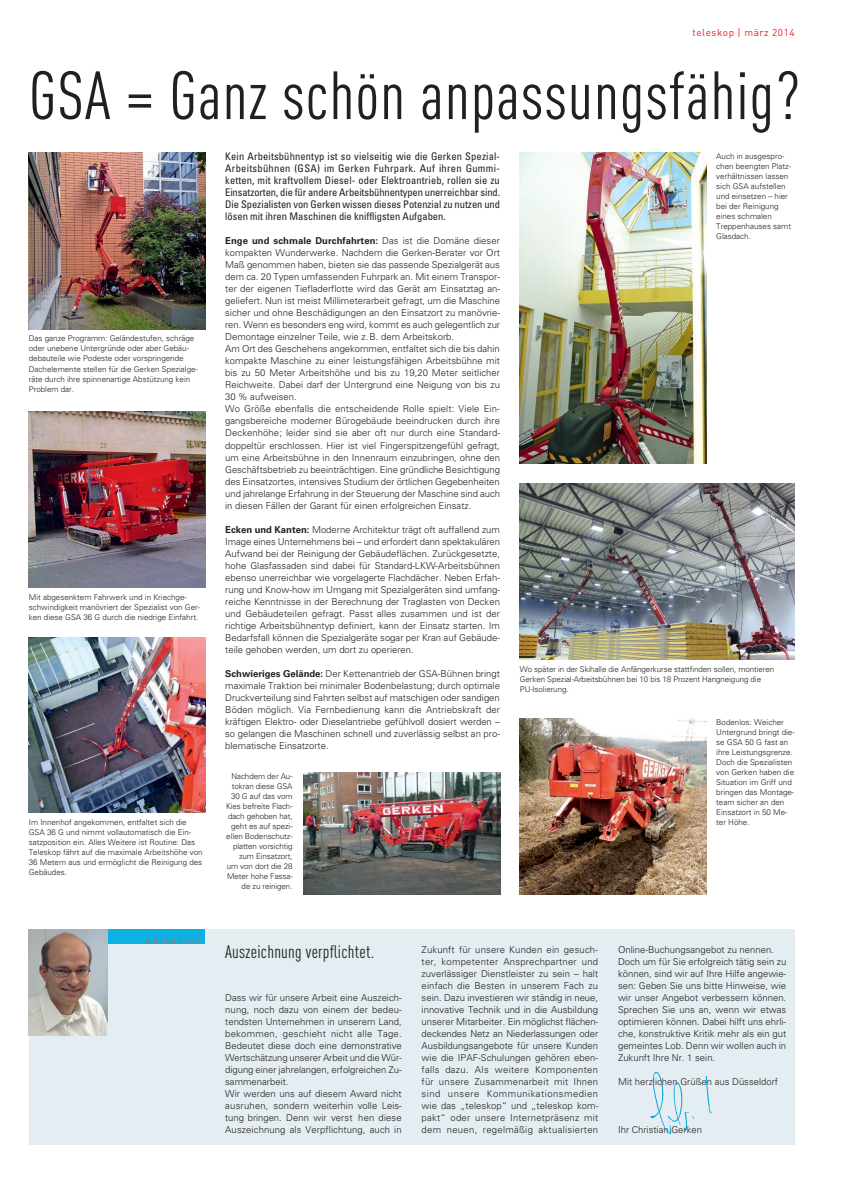
<style>
.page{position:relative;width:843px;height:1191px;background:#fff}
.page>*{position:absolute;margin:0;border:0;box-sizing:border-box;transform-origin:0 0}
.t1{font:67px "DIN Cond";letter-spacing:.015em;color:#231f20}
.t2{font:18px "DIN Cond";letter-spacing:.015em;color:#231f20}
.t3{font:condensed 10.5px/12px "Univers";color:#231f20}
.t4{font:10px "DIN";letter-spacing:.05em;color:#ee1d23}
.t5{font:700 10px "DIN";letter-spacing:.2em;color:#808285}
.t6{font:300 9.5px/12px "Univers";color:#231f20}
.t7{font:300 8px/10px "Univers";color:#231f20}
.s1{font-weight:700}
</style>
<div class="page">
<div style="left:29px;top:929px;width:765px;height:215px;background:#e4edf2"></div>
<div style="left:32px;top:929px;width:173px;height:14px;background:#0cb2e2"></div>
<img style="left:29px;top:929px;width:78px;height:106px">
<img style="left:630px;top:1072px;width:99px;height:73px">
<img style="left:29px;top:637px;width:176px;height:175px">
<img style="left:29px;top:411px;width:176px;height:176px">
<img style="left:29px;top:153px;width:176px;height:176px">
<img style="left:303px;top:772px;width:197px;height:122px">
<img style="left:520px;top:153px;width:186px;height:310px">
<img style="left:520px;top:483px;width:274px;height:176px">
<img style="left:520px;top:718px;width:186px;height:176px">
<p class="t4" style="left:692px;top:26px;width:103px">teleskop | märz 2014</p>
<h1 class="t1" style="left:29px;top:56px;width:772px">GSA = Ganz schön anpassungsfähig?</h1>
<p class="t3" style="left:225px;top:150px;width:276px">Kein Arbeitsbühnentyp ist so vielseitig wie die Gerken Spezial-Arbeitsbühnen (GSA) im Gerken Fuhrpark. Auf ihren Gummi&shy;ketten, mit kraftvollem Diesel- oder Elektroantrieb, rollen sie zu Einsatzorten, die für andere Arbeitsbühnentypen unerreichbar sind.<br>Die Spezialisten von Gerken wissen dieses Potenzial zu nutzen und lösen mit ihren Maschinen die kniffligsten Aufgaben.</p>
<p class="t6" style="left:225px;top:235px;width:276px"><span class="s1">Enge und schmale Durchfahrten:</span> Das ist die Domäne dieser kompakten Wunderwerke. Nachdem die Gerken-Berater vor Ort Maß genommen haben, bieten sie das passende Spezialgerät aus dem ca. 20 Typen umfassenden Fuhrpark an. Mit einem Transpor&shy;ter der eigenen Tiefladerflotte wird das Gerät am Einsatztag an&shy;geliefert. Nun ist meist Millimeterarbeit gefragt, um die Maschine sicher und ohne Beschädigungen an den Einsatzort zu manövrie&shy;ren. Wenn es besonders eng wird, kommt es auch gelegentlich zur Demontage einzelner Teile, wie z.B. dem Arbeitskorb.<br>Am Ort des Geschehens angekommen, entfaltet sich die bis dahin kompakte Maschine zu einer leistungsfähigen Arbeitsbühne mit bis zu 50 Meter Arbeitshöhe und bis zu 19,20 Meter seitlicher Reichweite. Dabei darf der Untergrund eine Neigung von bis zu 30 % aufweisen.<br>Wo Größe ebenfalls die entscheidende Rolle spielt: Viele Ein&shy;gangsbereiche moderner Bürogebäude beeindrucken durch ihre Deckenhöhe; leider sind sie aber oft nur durch eine Standard&shy;doppeltür erschlossen. Hier ist viel Fingerspitzengefühl gefragt, um eine Arbeitsbühne in den Innenraum einzubringen, ohne den Geschäftsbetrieb zu beeinträchtigen. Eine gründliche Besichtigung des Einsatzortes, intensives Studium der örtlichen Gegebenheiten und jahrelange Erfahrung in der Steuerung der Maschine sind auch in diesen Fällen der Garant für einen erfolgreichen Einsatz.</p>
<p class="t6" style="left:225px;top:523px;width:276px;text-align:justify"><span class="s1">Ecken und Kanten:</span> Moderne Architektur trägt oft auffallend zum Image eines Unternehmens bei – und erfordert dann spektakulären Aufwand bei der Reinigung der Gebäudeflächen. Zurückgesetzte, hohe Glasfassaden sind dabei für Standard-LKW-Arbeitsbühnen ebenso unerreichbar wie vorgelagerte Flachdächer. Neben Erfah&shy;rung und Know-how im Umgang mit Spezialgeräten sind umfang&shy;reiche Kenntnisse in der Berechnung der Traglasten von Decken und Gebäudeteilen gefragt. Passt alles zusammen und ist der richtige Arbeitsbühnentyp definiert, kann der Einsatz starten. Im Bedarfsfall können die Spezialgeräte sogar per Kran auf Gebäude&shy;teile gehoben werden, um dort zu operieren.</p>
<p class="t6" style="left:225px;top:667px;width:276px;text-align:justify"><span class="s1">Schwieriges Gelände:</span> Der Kettenantrieb der GSA-Bühnen bringt maximale Traktion bei minimaler Bodenbelastung; durch optimale Druckverteilung sind Fahrten selbst auf matschigen oder sandigen Böden möglich. Via Fernbedienung kann die Antriebskraft der kräftigen Elektro- oder Dieselantriebe gefühlvoll dosiert werden – so gelangen die Maschinen schnell und zuverlässig selbst an pro&shy;blematische Einsatzorte.</p>
<p class="t7" style="left:716px;top:151px;width:76px">Auch in ausgespro&shy;chen beengten Platz&shy;verhältnissen lassen sich GSA aufstellen und einsetzen – hier bei der Reinigung eines schmalen<br>Treppenhauses samt<br>Glasdach.</p>
<p class="t7" style="left:29px;top:333px;width:170px">Das ganze Programm: Geländestufen, schräge oder unebene Untergründe oder aber Gebäu&shy;debauteile wie Podeste oder vorspringende Dachelemente stellen für die Gerken Spezialge&shy;räte durch ihre spinnenartige Abstützung kein Problem dar.</p>
<p class="t7" style="left:29px;top:591px;width:173px">Mit abgesenktem Fahrwerk und in Kriechge&shy;schwindigkeit manövriert der Spezialist von Ger&shy;ken diese GSA 36 G durch die niedrige Einfahrt.</p>
<p class="t7" style="left:520px;top:663px;width:256px">Wo später in der Skihalle die Anfängerkurse stattfinden sollen, montieren<br>Gerken Spezial-Arbeitsbühnen bei 10 bis 18 Prozent Hangneigung die<br>PU-Isolierung.</p>
<p class="t7" style="left:716px;top:716px;width:80px">Bodenlos: Weicher<br>Untergrund bringt die&shy;se GSA 50 G fast an ihre Leistungsgrenze.<br>Doch die Spezialisten von Gerken haben die<br>Situation im Griff und bringen das Montage&shy;team sicher an den<br>Einsatzort in 50 Me&shy;ter Höhe.</p>
<p class="t7" style="left:226px;top:771px;width:68px;text-align:right">Nachdem der Au&shy;tokran diese GSA<br>30 G auf das vom<br>Kies befreite Flach&shy;dach gehoben hat, geht es auf spezi&shy;ellen Bodenschutz&shy;platten vorsichtig zum Einsatzort, um von dort die 28<br>Meter hohe Fassa&shy;de zu reinigen.</p>
<p class="t7" style="left:29px;top:817px;width:175px">Im Innenhof angekommen, entfaltet sich die GSA 36 G und nimmt vollautomatisch die Ein&shy;satzposition ein. Alles Weitere ist Routine: Das Teleskop fährt auf die maximale Arbeitshöhe von 36 Metern aus und ermöglicht die Reinigung des Gebäudes.</p>
<p class="t5" style="left:145px;top:933px;width:56px">editorial</p>
<h2 class="t2" style="left:225px;top:940px;width:150px">Auszeichnung verpflichtet.</h2>
<p class="t6" style="left:225px;top:991px;width:178px">Dass wir für unsere Arbeit eine Auszeich&shy;nung, noch dazu von einem der bedeu&shy;tendsten Unternehmen in unserem Land, bekommen, geschieht nicht alle Tage.<br>Bedeutet diese doch eine demonstrative Wertschätzung unserer Arbeit und die Wür&shy;digung einer jahrelangen, erfolgreichen Zu&shy;sammenarbeit.<br>Wir werden uns auf diesem Award nicht ausruhen, sondern weiterhin volle Leis&shy;tung bringen. Denn wir verst hen diese Auszeichnung als Verpflichtung, auch in</p>
<p class="t6" style="left:421px;top:943px;width:178px;text-align:justify">Zukunft für unsere Kunden ein gesuch&shy;ter, kompetenter Ansprechpartner und zuverlässiger Dienstleister zu sein – halt einfach die Besten in unserem Fach zu sein. Dazu investieren wir ständig in neue, innovative Technik und in die Ausbildung unserer Mitarbeiter. Ein möglichst flächen&shy;deckendes Netz an Niederlassungen oder Ausbildungsangebote für unsere Kunden wie die IPAF-Schulungen gehören eben&shy;falls dazu. Als weitere Komponenten für unsere Zusammenarbeit mit Ihnen sind unsere Kommunikationsmedien wie das „teleskop“ und „teleskop kom&shy;pakt“ oder unsere Internetpräsenz mit dem neuen, regelmäßig aktualisierten</p>
<p class="t6" style="left:618px;top:943px;width:170px">Online-Buchungsangebot zu nennen.<br>Doch um für Sie erfolgreich tätig sein zu können, sind wir auf Ihre Hilfe angewie&shy;sen: Geben Sie uns bitte Hinweise, wie wir unser Angebot verbessern können.<br>Sprechen Sie uns an, wenn wir etwas optimieren können. Dabei hilft uns ehrli&shy;che, konstruktive Kritik mehr als ein gut gemeintes Lob. Denn wir wollen auch in Zukunft Ihre Nr. 1 sein.</p>
<p class="t6" style="left:618px;top:1075px;width:161px">Mit herzlichen Grüßen aus Düsseldorf</p>
<p class="t6" style="left:618px;top:1123px;width:85px">Ihr Christian Gerken</p>
</div>
